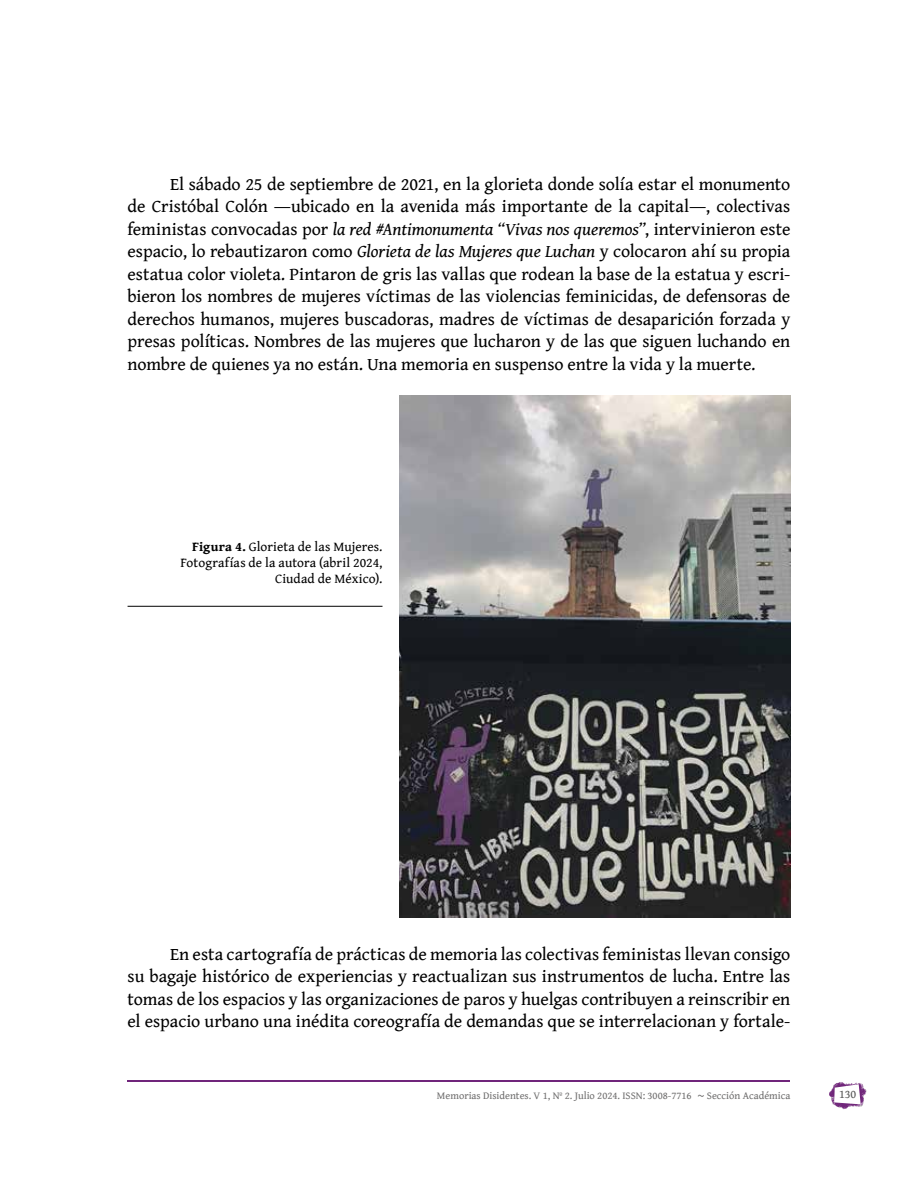
<style>
.page{position:relative;width:918px;height:1188px;background:#fff}
.page>*{position:absolute;margin:0;border:0;box-sizing:border-box;transform-origin:0 0}
.t1{font:18px/22.5px "Gentium Book Plus";letter-spacing:-.005em;color:#000;text-align:justify}
.t2{font:13.5px/16.2px "Gentium Book Plus";letter-spacing:.005em;color:#000;text-align:right}
.t3{font:12px "Gentium Book Plus";color:#575756}
.t4{font:10.5px "Gentium Book Plus";color:#706f6f}
.s1{font-style:italic}
.s2{font-weight:700}
.s3{font-family:"Roboto Slab"}
</style>
<div class="page">
<svg style="left:829px;top:1082px;width:38px;height:28px"></svg>
<hr style="left:128px;top:1080px;width:662px;height:1px;background:#70257b">
<img style="left:399px;top:396px;width:391px;height:522px">
<hr style="left:128px;top:606px;width:255px;height:1px;background:#000">
<p class="t1" style="left:128px;top:171px;width:664px;text-indent:43px">El sábado 25 de septiembre de 2021, en la glorieta donde solía estar el monumento de Cristóbal Colón ―ubicado en la avenida más importante de la capital―, colectivas feministas convocadas por <span class="s1">la red #Antimonumenta “Vivas nos queremos”</span>, intervinieron este espacio, lo rebautizaron como <span class="s1">Glorieta de las Mujeres que Luchan</span> y colocaron ahí su propia estatua color violeta. Pintaron de gris las vallas que rodean la base de la estatua y escri&shy;bieron los nombres de mujeres víctimas de las violencias feminicidas, de defensoras de derechos humanos, mujeres buscadoras, madres de víctimas de desaparición forzada y presas políticas. Nombres de las mujeres que lucharon y de las que siguen luchando en nombre de quienes ya no están. Una memoria en suspenso entre la vida y la muerte.</p>
<p class="t2" style="left:180px;top:537px;width:204px"><span class="s2">Figura 4.</span> Glorieta de las Mujeres.<br>Fotografías de la autora (abril 2024,<br>Ciudad de México).</p>
<p class="t1" style="left:128px;top:941px;width:664px;text-indent:43px">En esta cartografía de prácticas de memoria las colectivas feministas llevan consigo su bagaje histórico de experiencias y reactualizan sus instrumentos de lucha. Entre las tomas de los espacios y las organizaciones de paros y huelgas contribuyen a reinscribir en el espacio urbano una inédita coreografía de demandas que se interrelacionan y fortale-</p>
<p class="t4" style="left:437px;top:1086px;width:355px">Memorias Disidentes. V 1, Nº 2. Julio 2024. ISSN: 3008-7716 <span class="s3">~</span> Sección Académica</p>
<p class="t3" style="left:839px;top:1083px;width:19px">130</p>
</div>
